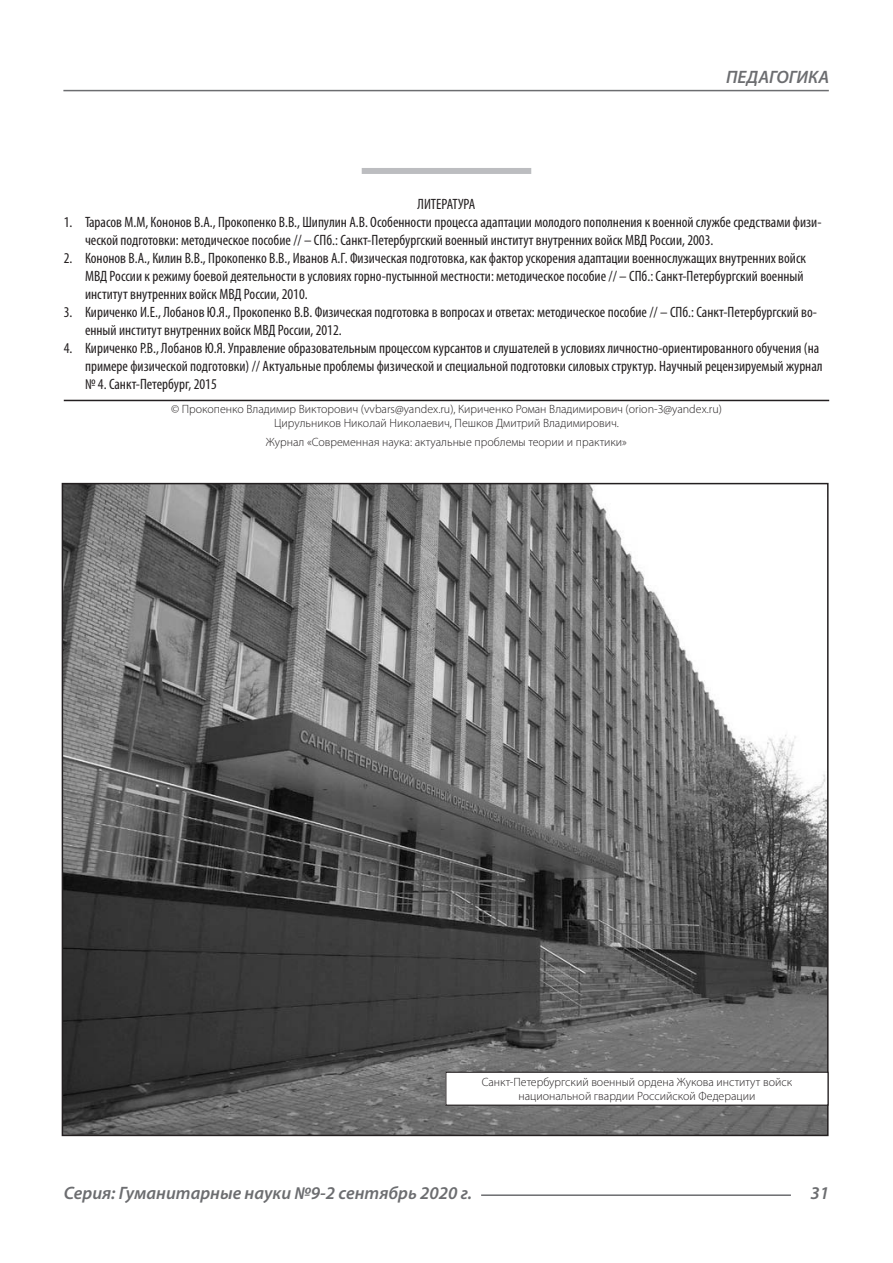
<style>
.page{position:relative;width:893px;height:1263px;background:#fff}
.page>*{position:absolute;margin:0;border:0;box-sizing:border-box;transform-origin:0 0}
.t1{font:italic 600 18px "Myriad Pro";color:#6c6d70}
.Библиография_Литерат{font:condensed 15px/18px "Myriad Pro";color:#231f20}
.Автор_копирайт{font:300 12px/14.4px "Myriad Pro";color:#231f20;text-align:center}
</style>
<div class="page">
<hr style="left:63px;top:90px;width:766px;height:1px;background:#6c6d70">
<hr style="left:481px;top:1194px;width:310px;height:2px;background:#6c6d70">
<div style="left:362px;top:168px;width:169px;height:6px;background:#bcbdc0"></div>
<hr style="left:64px;top:400px;width:765px;height:1px;background:#231f20">
<img style="left:65px;top:486px;width:761px;height:647px">
<div style="left:446px;top:1072px;width:382px;height:33px;background:#fff"></div>
<div style="left:445px;top:1072px;width:384px;height:34px;border:1px solid #231f20"></div>
<p class="t1" style="left:726px;top:66px;width:104px">ПЕДАГОГИКА</p>
<p class="Библиография_Литерат" style="left:418px;top:195px;width:59px">ЛИТЕРАТУРА</p>
<p class="Библиография_Литерат" style="left:85px;top:213px;width:738px;text-indent:-21px">1. Тарасов М.М, Кононов В.А., Прокопенко В.В., Шипулин А.В. Особенности процесса адаптации молодого пополнения к военной службе средствами физи&shy;ческой подготовки: методическое пособие // – СПб.: Санкт-Петербургский военный институт внутренних войск МВД России, 2003.</p>
<p class="Библиография_Литерат" style="left:85px;top:249px;width:722px;text-indent:-21px">2. Кононов В.А., Килин В.В., Прокопенко В.В., Иванов А.Г. Физическая подготовка, как фактор ускорения адаптации военнослужащих внутренних войск<br>МВД России к режиму боевой деятельности в условиях горно-пустынной местности: методическое пособие // – СПб.: Санкт-Петербургский военный институт внутренних войск МВД России, 2010.</p>
<p class="Библиография_Литерат" style="left:85px;top:303px;width:733px;text-indent:-21px">3. Кириченко И.Е., Лобанов Ю.Я., Прокопенко В.В. Физическая подготовка в вопросах и ответах: методическое пособие // – СПб.: Санкт-Петербургский во&shy;енный институт внутренних войск МВД России, 2012.</p>
<p class="Библиография_Литерат" style="left:85px;top:339px;width:739px;text-indent:-21px">4. Кириченко Р.В., Лобанов Ю.Я. Управление образовательным процессом курсантов и слушателей в условиях личностно-ориентированного обучения (на примере физической подготовки) // Актуальные проблемы физической и специальной подготовки силовых структур. Научный рецензируемый журнал № 4. Санкт-Петербург, 2015</p>
<p class="Автор_копирайт" style="left:171px;top:401px;width:552px">© Прокопенко Владимир Викторович (vvbars@yandex.ru), Кириченко Роман Владимирович (orion-3@yandex.ru)<br>Цирульников Николай Николаевич, Пешков Дмитрий Владимирович.</p>
<p class="Автор_копирайт" style="left:266px;top:435px;width:363px">Журнал «Современная наука: актуальные проблемы теории и практики»</p>
<p class="Автор_копирайт" style="left:482px;top:1075px;width:312px">Санкт-Петербургский военный ордена Жукова институт войск национальной гвардии Российской Федерации</p>
<p class="t1" style="left:64px;top:1182px;width:410px">Серия: Гуманитарные науки №9-2 сентябрь 2020 г.</p>
<p class="t1" style="left:810px;top:1182px;width:20px">31</p>
</div>
